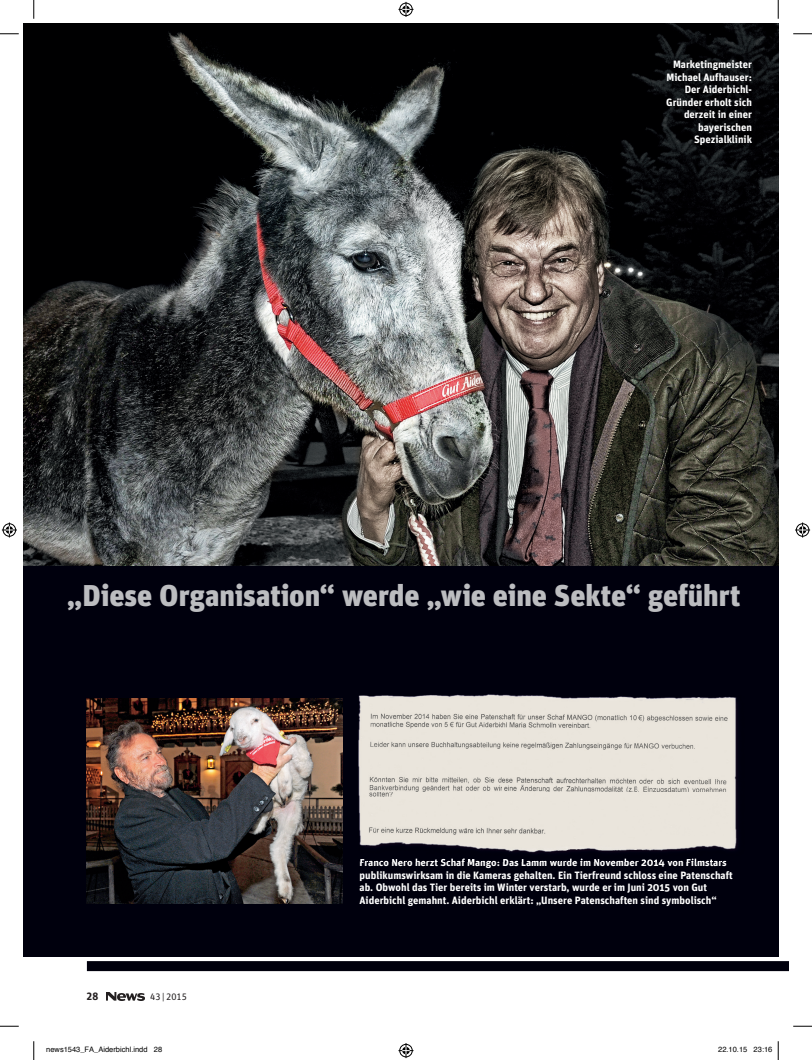
<style>
.page{position:relative;width:812px;height:1060px;background:#fff}
.page>*{position:absolute;margin:0;border:0;box-sizing:border-box;transform-origin:0 0}
.t1{font:900 30px "Unit OT";letter-spacing:-.005em;color:#bcbdc0}
.t2{font:700 10.62px/12.5px "Unit OT";color:#fff}
.t3{font:700 10.62px "Unit OT";color:#231f20}
.t4{font:9.38px "Unit OT";letter-spacing:.005em;color:#231f20}
.t5{font:7.5px "Helvetica";color:#000}
</style>
<div class="page">
<img style="left:106px;top:992px;width:38px;height:8px">
<div style="left:23px;top:491px;width:755px;height:465px;background:#00000d"></div>
<div style="left:87px;top:961px;width:701px;height:10px;background:#00000d"></div>
<img style="left:23px;top:23px;width:755px;height:542px">
<img style="left:87px;top:698px;width:256px;height:206px">
<img style="left:358px;top:694px;width:379px;height:159px">
<img style="left:360px;top:858px;width:366px;height:3px">
<img style="left:368px;top:708px;width:359px;height:127px">
<svg style="left:0;top:33px;width:19px;height:2px"></svg>
<svg style="left:793px;top:33px;width:19px;height:2px"></svg>
<svg style="left:0;top:1025px;width:19px;height:2px"></svg>
<svg style="left:793px;top:1025px;width:19px;height:2px"></svg>
<svg style="left:33px;top:0;width:2px;height:19px"></svg>
<svg style="left:33px;top:1041px;width:2px;height:19px"></svg>
<svg style="left:777px;top:0;width:2px;height:19px"></svg>
<svg style="left:398px;top:2px;width:15px;height:15px"></svg>
<svg style="left:398px;top:1043px;width:15px;height:15px"></svg>
<svg style="left:2px;top:522px;width:15px;height:15px"></svg>
<svg style="left:795px;top:522px;width:15px;height:15px"></svg>
<svg style="left:777px;top:1041px;width:2px;height:19px"></svg>
<p class="t2" style="left:666px;top:58px;width:87px;text-align:right">Marketingmeister<br>Michael Aufhauser:<br>Der Aiderbichl-<br>Gründer erholt sich derzeit in einer bayerischen<br>Spezialklinik</p>
<h1 class="t1" style="left:67px;top:576px;width:675px">„Diese Organisation“ werde „wie eine Sekte“ geführt</h1>
<p class="t3" style="left:87px;top:989px;width:13px">28</p>
<p class="t4" style="left:150px;top:990px;width:38px">43 | 2015</p>
<p class="t2" style="left:359px;top:856px;width:375px">Franco Nero herzt Schaf Mango: Das Lamm wurde im November 2014 von Filmstars publikumswirksam in die Kameras gehalten. Ein Tierfreund schloss eine Patenschaft ab. Obwohl das Tier bereits im Winter verstarb, wurde er im Juni 2015 von Gut Aiderbichl gemahnt. Aiderbichl erklärt: „Unsere Patenschaften sind symbolisch“</p>
<p class="t5" style="left:46px;top:1044px;width:117px">news1543_FA_Aiderbichl.indd 28</p>
<p class="t5" style="left:718px;top:1044px;width:56px">22.10.15 23:16</p>
</div>
